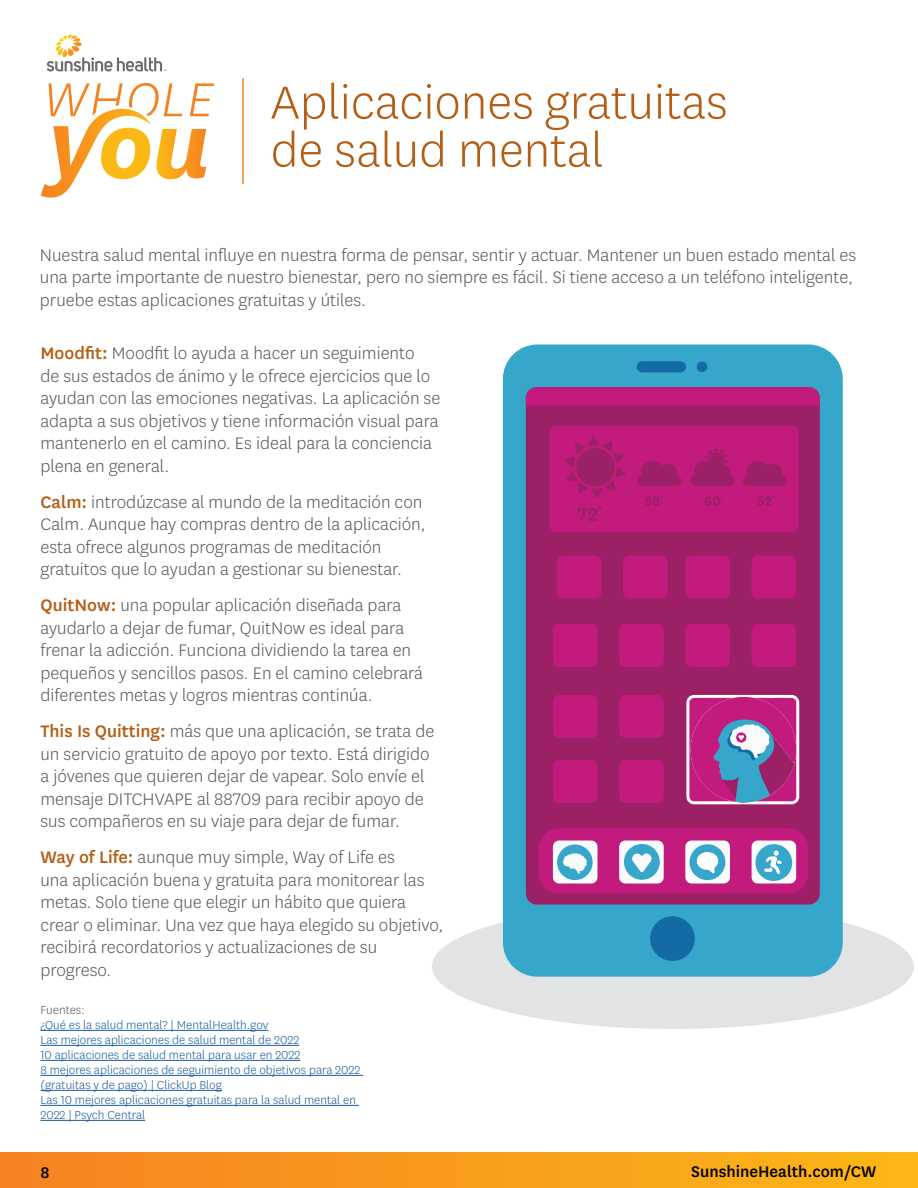
<style>
.page{position:relative;width:918px;height:1188px;background:#fff}
.page>*{position:absolute;margin:0;border:0;box-sizing:border-box;transform-origin:0 0}
.t1{font:300 54px/48px "Centene Sans";color:#b45e15}
.t2{font:300 19.5px/22.5px "Centene Sans";color:#57585a}
.t3{font:500 18px "Centene Sans";color:#000}
.t4{font:300 13.5px/15px "Centene Sans";color:#175d9e}
.t5{font:300 13.5px "Centene Sans";color:#57585a}
.s1{font-weight:500;color:#b45e15}
.s2{color:#58595b}
</style>
<div class="page">
<div style="left:0;top:1153px;width:918px;height:35px;background:linear-gradient(to right,#f48221,#fbb617)"></div>
<hr style="left:242px;top:78px;width:2px;height:106px;background:#f58220">
<div style="left:432px;top:904px;width:482px;height:125px;background:#e2e3e3;border-radius:50%"></div>
<div style="left:503px;top:345px;width:340px;height:632px;background:#36a6cb;border-radius:34px"></div>
<div style="left:526px;top:387px;width:294px;height:518px;background:#9b2065;border-radius:11px"></div>
<svg style="left:526px;top:387px;width:294px;height:19px;background:#c01c7d"></svg>
<div style="left:539px;top:828px;width:269px;height:65px;background:#c31b7d;border-radius:20px"></div>
<div style="left:637px;top:361px;width:49px;height:11px;background:#146aa4;border-radius:6px"></div>
<div style="left:697px;top:362px;width:10px;height:10px;background:#146aa4;border-radius:50%"></div>
<div style="left:650px;top:916px;width:45px;height:45px;background:#146aa4;border-radius:50%"></div>
<div style="left:553px;top:841px;width:45px;height:43px;background:#f9fafa;border-radius:6px"></div>
<div style="left:619px;top:841px;width:45px;height:43px;background:#f9fafa;border-radius:6px"></div>
<div style="left:685px;top:841px;width:45px;height:43px;background:#f9fafa;border-radius:6px"></div>
<div style="left:752px;top:841px;width:44px;height:43px;background:#f9fafa;border-radius:6px"></div>
<div style="left:557px;top:556px;width:44px;height:42px;background:#c31b7d;border-radius:6px"></div>
<div style="left:623px;top:556px;width:45px;height:42px;background:#c31b7d;border-radius:6px"></div>
<div style="left:685px;top:556px;width:45px;height:42px;background:#c31b7d;border-radius:6px"></div>
<div style="left:752px;top:556px;width:44px;height:42px;background:#c31b7d;border-radius:6px"></div>
<div style="left:553px;top:624px;width:45px;height:43px;background:#c31b7d;border-radius:6px"></div>
<div style="left:619px;top:624px;width:45px;height:43px;background:#c31b7d;border-radius:6px"></div>
<div style="left:685px;top:624px;width:45px;height:43px;background:#c31b7d;border-radius:6px"></div>
<div style="left:752px;top:624px;width:44px;height:43px;background:#c31b7d;border-radius:6px"></div>
<div style="left:553px;top:695px;width:45px;height:43px;background:#c31b7d;border-radius:6px"></div>
<div style="left:619px;top:695px;width:45px;height:43px;background:#c31b7d;border-radius:6px"></div>
<div style="left:553px;top:760px;width:45px;height:43px;background:#c31b7d;border-radius:6px"></div>
<div style="left:619px;top:760px;width:45px;height:43px;background:#c31b7d;border-radius:6px"></div>
<div style="left:686px;top:695px;width:113px;height:109px;border:3px solid #fff;border-radius:6px"></div>
<div style="left:550px;top:426px;width:249px;height:106px;background:#c31b7d;border-radius:6px"></div>
<svg style="left:624px;top:844px;width:36px;height:36px"></svg>
<svg style="left:689px;top:844px;width:36px;height:36px"></svg>
<svg style="left:755px;top:844px;width:37px;height:37px"></svg>
<div style="left:557px;top:845px;width:36px;height:35px;background:#36a6cb;border-radius:50%"></div>
<svg style="left:563px;top:853px;width:24px;height:21px"></svg>
<svg style="left:565px;top:436px;width:61px;height:62px"></svg>
<svg style="left:637px;top:461px;width:44px;height:25px"></svg>
<svg style="left:690px;top:447px;width:45px;height:39px"></svg>
<svg style="left:743px;top:461px;width:44px;height:25px"></svg>
<svg style="left:578px;top:506px;width:24px;height:15px"></svg>
<svg style="left:645px;top:495px;width:18px;height:11px"></svg>
<svg style="left:705px;top:495px;width:18px;height:11px"></svg>
<svg style="left:757px;top:495px;width:18px;height:11px"></svg>
<svg style="left:691px;top:697px;width:105px;height:105px;background:#a24f97"></svg>
<svg style="left:41px;top:83px;width:173px;height:115px"></svg>
<svg style="left:46px;top:35px;width:121px;height:37px"></svg>
<hr style="left:40px;top:1030px;width:228px;height:1px;background:#175d9e">
<hr style="left:40px;top:1045px;width:259px;height:1px;background:#175d9e">
<hr style="left:40px;top:1060px;width:260px;height:1px;background:#175d9e">
<hr style="left:40px;top:1075px;width:323px;height:1px;background:#175d9e">
<hr style="left:40px;top:1090px;width:182px;height:1px;background:#175d9e">
<hr style="left:40px;top:1105px;width:319px;height:1px;background:#175d9e">
<hr style="left:40px;top:1120px;width:105px;height:1px;background:#175d9e">
<h2 class="t1" style="left:271px;top:77px;width:458px">Aplicaciones gratuitas de salud mental</h2>
<p class="t2" style="left:40px;top:243px;width:818px">Nuestra salud mental influye en nuestra forma de pensar, sentir y actuar. Mantener un buen estado mental es una parte importante de nuestro bienestar, pero no siempre es fácil. Si tiene acceso a un teléfono inteligente, pruebe estas aplicaciones gratuitas y útiles.</p>
<h3 class="t2" style="left:40px;top:341px;width:376px"><span class="s1">Moodfit:</span> <span class="s2">Moodfit l</span>o ayuda a hacer un seguimiento</h3>
<p class="t2" style="left:40px;top:364px;width:401px">de sus estados de ánimo y le ofrece ejercicios que lo ayudan con las emociones negativas. La aplicación se adapta a sus objetivos y tiene información visual para mantenerlo en el camino. Es ideal para la conciencia plena en general.</p>
<h3 class="t2" style="left:40px;top:490px;width:383px"><span class="s1">Calm:</span> introdúzcase al mundo de la meditación con</h3>
<p class="t2" style="left:40px;top:512px;width:387px">C<span class="s2">alm. A</span>unque hay compras dentro de la aplicación, esta ofrece algunos programas de meditación gratuitos que lo ayudan a gestionar su bienestar.</p>
<h3 class="t2" style="left:40px;top:593px;width:362px"><span class="s1">QuitNow:</span> una popular aplicación diseñada para</h3>
<p class="t2" style="left:40px;top:616px;width:384px">ayudarlo a dejar de fumar<span class="s2">, QuitNow e</span>s ideal para frenar la adicción. Funciona dividiendo la tarea en pequeños y sencillos pasos. En el camino celebrará diferentes metas y logros mientras continúa.</p>
<h3 class="t2" style="left:40px;top:719px;width:395px"><span class="s1">This Is Quitting:</span> más que una aplicación, se trata de</h3>
<p class="t2" style="left:40px;top:742px;width:391px">un servicio gratuito de apoyo por texto. Está dirigido a jóvenes que quieren dejar de vapear. Solo envíe el mens<span class="s2">aje DIT</span>CHV<span class="s2">APE al 88</span>709 para recibir apoyo de sus compañeros en su viaje para dejar de fumar.</p>
<h3 class="t2" style="left:40px;top:845px;width:356px"><span class="s1">Way of Life:</span> aunque muy simpl<span class="s2">e, W</span>a<span class="s2">y of Life e</span>s</h3>
<p class="t2" style="left:40px;top:868px;width:404px">una aplicación buena y gratuita para monitorear las metas. Solo tiene que elegir un hábito que quiera crear o eliminar. Una vez que haya elegido su objetivo, recibirá recordatorios y actualizaciones de su progreso.</p>
<p class="t5" style="left:40px;top:1002px;width:46px">Fuentes:</p>
<p class="t4" style="left:40px;top:1017px;width:321px">¿Qué es la salud mental? | MentalHealth.gov<br>Las mejores aplicaciones de salud mental de 2022<br>10 aplicaciones de salud mental para usar en 2022<br>8 mejores aplicaciones de seguimiento de objetivos para 2022 (gratuitas y de pago) | ClickUp Blog<br>Las 10 mejores aplicaciones gratuitas para la salud mental en 2022 | Psych Central</p>
<p class="t3" style="left:40px;top:1160px;width:11px">8</p>
<p class="t3" style="left:691px;top:1159px;width:187px">SunshineHealth.com/CW</p>
</div>
